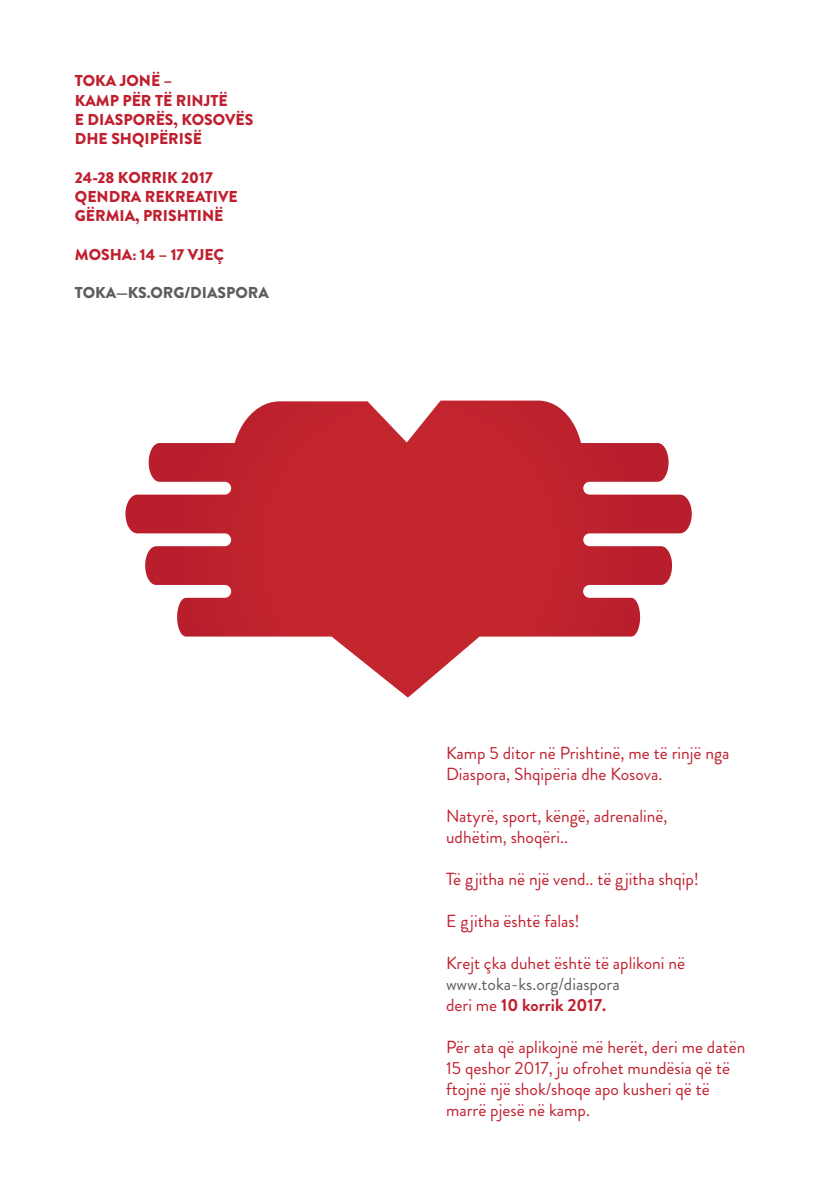
<style>
.page{position:relative;width:819px;height:1191px;background:#fff}
.page>*{position:absolute;margin:0;border:0;box-sizing:border-box;transform-origin:0 0}
.t1{font:17.5px/21px "Brandon Grotesque";color:#bf1f2e}
.t2{font:17.5px/21px "Brandon Grotesque";color:#5d5d5d}
.t3{font:900 15.75px/19.2px "Brandon Grotesque";color:#bf1f2e}
.t4{font:900 15.75px "Brandon Grotesque";color:#5d5d5d}
.s1{color:#bf1f2e}
.s2{font-weight:700;color:#bf1f2e}
</style>
<div class="page">
<svg style="left:125px;top:400px;width:566px;height:297px"></svg>
<p class="t3" style="left:75px;top:72px;width:180px">TOKA JONË –<br>KAMP PËR TË RINJTË<br>E DIASPORËS, KOSOVËS<br>DHE SHQIPËRISË</p>
<p class="t3" style="left:75px;top:168px;width:164px">24-28 KORRIK 2017<br>QENDRA REKREATIVE<br>GËRMIA, PRISHTINË</p>
<p class="t3" style="left:75px;top:245px;width:151px">MOSHA: 14 – 17 VJEÇ</p>
<p class="t4" style="left:75px;top:282px;width:195px">TOKA—KS.ORG/DIASPORA</p>
<p class="t1" style="left:446px;top:742px;width:285px">Kamp 5 ditor në Prishtinë, me të rinjë nga<br>Diaspora, Shqipëria dhe Kosova.</p>
<p class="t1" style="left:446px;top:805px;width:223px">Natyrë, sport, këngë, adrenalinë, udhëtim, shoqëri..</p>
<p class="t1" style="left:446px;top:868px;width:254px">Të gjitha në një vend.. të gjitha shqip!</p>
<p class="t1" style="left:446px;top:910px;width:135px">E gjitha është falas!</p>
<p class="t1" style="left:446px;top:952px;width:240px">Krejt çka duhet është të aplikoni në</p>
<p class="t2" style="left:446px;top:973px;width:175px">www.toka-ks.org/diaspora <span class="s1">deri me</span> <span class="s2">10 korrik 2017.</span></p>
<p class="t1" style="left:446px;top:1036px;width:301px">Për ata që aplikojnë më herët, deri me datën 15 qeshor 2017, ju ofrohet mundësia që të ftojnë një shok/shoqe apo kusheri që të marrë pjesë në kamp.</p>
</div>
